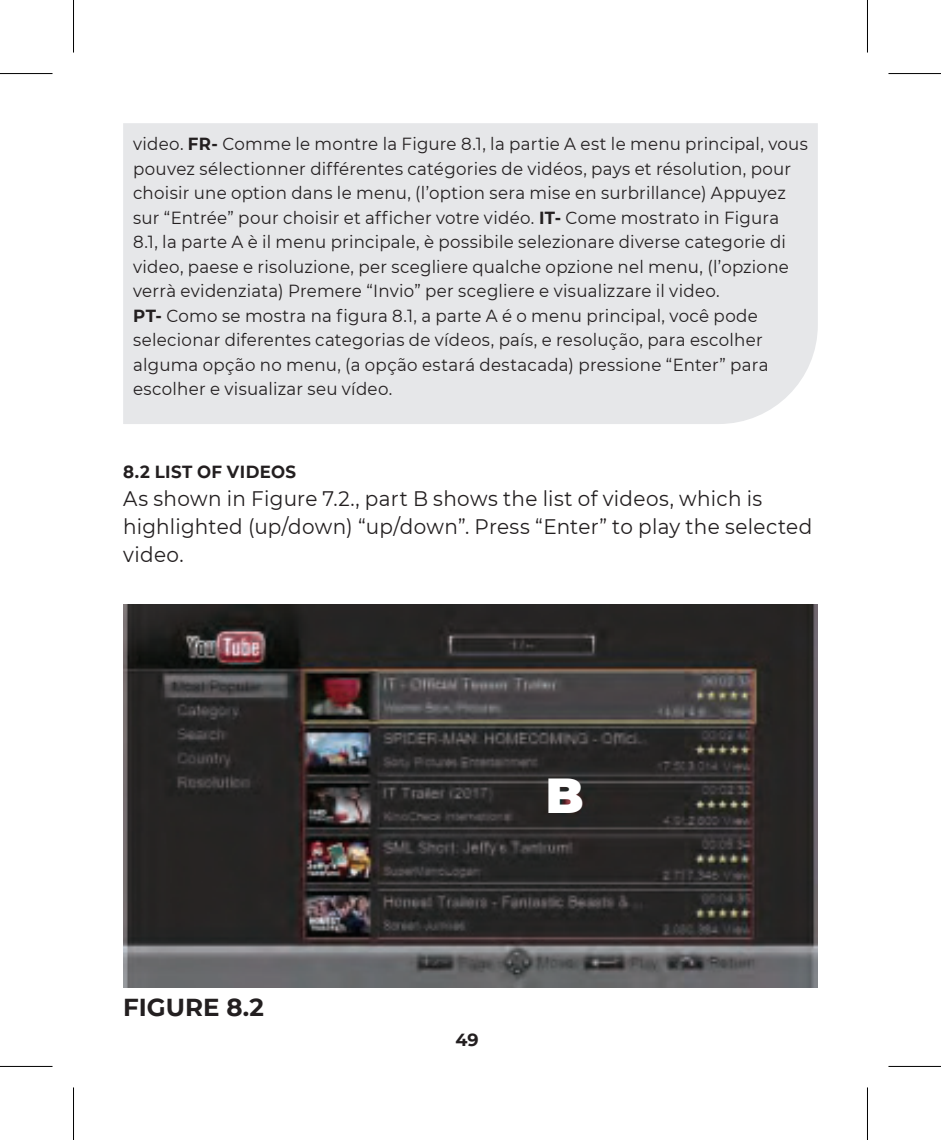
<style>
.page{position:relative;width:941px;height:1140px;background:#fff}
.page>*{position:absolute;margin:0;border:0;box-sizing:border-box;transform-origin:0 0}
.t1{font:900 49px "Montserrat";color:#fff}
.t2{font:700 24.5px "Montserrat";color:#231f20}
.t3{font:21px/28px "Montserrat";letter-spacing:.015em;color:#231f20;scale:.95 1}
.t4{font:17.5px/24.5px "Montserrat";letter-spacing:.015em;color:#231f20;scale:.95 1}
.t5{font:700 17.5px "Montserrat";letter-spacing:.025em;color:#231f20;scale:.95 1}
.t6{font:700 17.5px "Montserrat";letter-spacing:.025em;color:#231f20}
.s1{font-weight:700}
</style>
<div class="page">
<div style="left:123px;top:123px;width:695px;height:301px;background:#e6e7e9"></div>
<img style="left:123px;top:604px;width:695px;height:383px">
<div style="left:0;top:71px;width:52px;height:5px;background:#f8f8f8"></div>
<div style="left:888px;top:71px;width:53px;height:5px;background:#f8f8f8"></div>
<svg style="left:0;top:1066px;width:52px;height:1px"></svg>
<svg style="left:888px;top:1066px;width:53px;height:1px"></svg>
<hr style="left:0;top:73px;width:52px;height:1px;background:#000">
<hr style="left:888px;top:73px;width:53px;height:1px;background:#000">
<hr style="left:0;top:1065px;width:52px;height:1px;background:#000">
<hr style="left:888px;top:1065px;width:53px;height:1px;background:#000">
<hr style="left:73px;top:0;width:1px;height:53px;background:#000">
<hr style="left:73px;top:1087px;width:1px;height:52px;background:#000">
<hr style="left:867px;top:0;width:1px;height:53px;background:#000">
<hr style="left:867px;top:1087px;width:1px;height:52px;background:#000">
<p class="t4" style="left:133px;top:131px;width:712px">video. <span class="s1">FR-</span> Comme le montre la Figure 8.1, la partie A est le menu principal, vous pouvez sélectionner différentes catégories de vidéos, pays et résolution, pour choisir une option dans le menu, (l’option sera mise en surbrillance) Appuyez sur “Entrée” pour choisir et afficher votre vidéo. <span class="s1">IT-</span> Come mostrato in Figura 8.1, la parte A è il menu principale, è possibile selezionare diverse categorie di video, paese e risoluzione, per scegliere qualche opzione nel menu, (l’opzione verrà evidenziata) Premere “Invio” per scegliere e visualizzare il video.<br><span class="s1">PT-</span> Como se mostra na figura 8.1, a parte A é o menu principal, você pode selecionar diferentes categorias de vídeos, país, e resolução, para escolher alguma opção no menu, (a opção estará destacada) pressione “Enter” para escolher e visualizar seu vídeo.</p>
<p class="t5" style="left:123px;top:459px;width:184px">8.2 LIST OF VIDEOS</p>
<p class="t3" style="left:123px;top:484px;width:727px">As shown in Figure 7.2., part B shows the list of videos, which is highlighted (up/down) “up/down”. Press “Enter” to play the selected video.</p>
<h2 class="t2" style="left:123px;top:989px;width:142px">FIGURE 8.2</h2>
<h1 class="t1" style="left:546px;top:758px;width:39px">B</h1>
<p class="t6" style="left:455px;top:1027px;width:25px">49</p>
</div>
